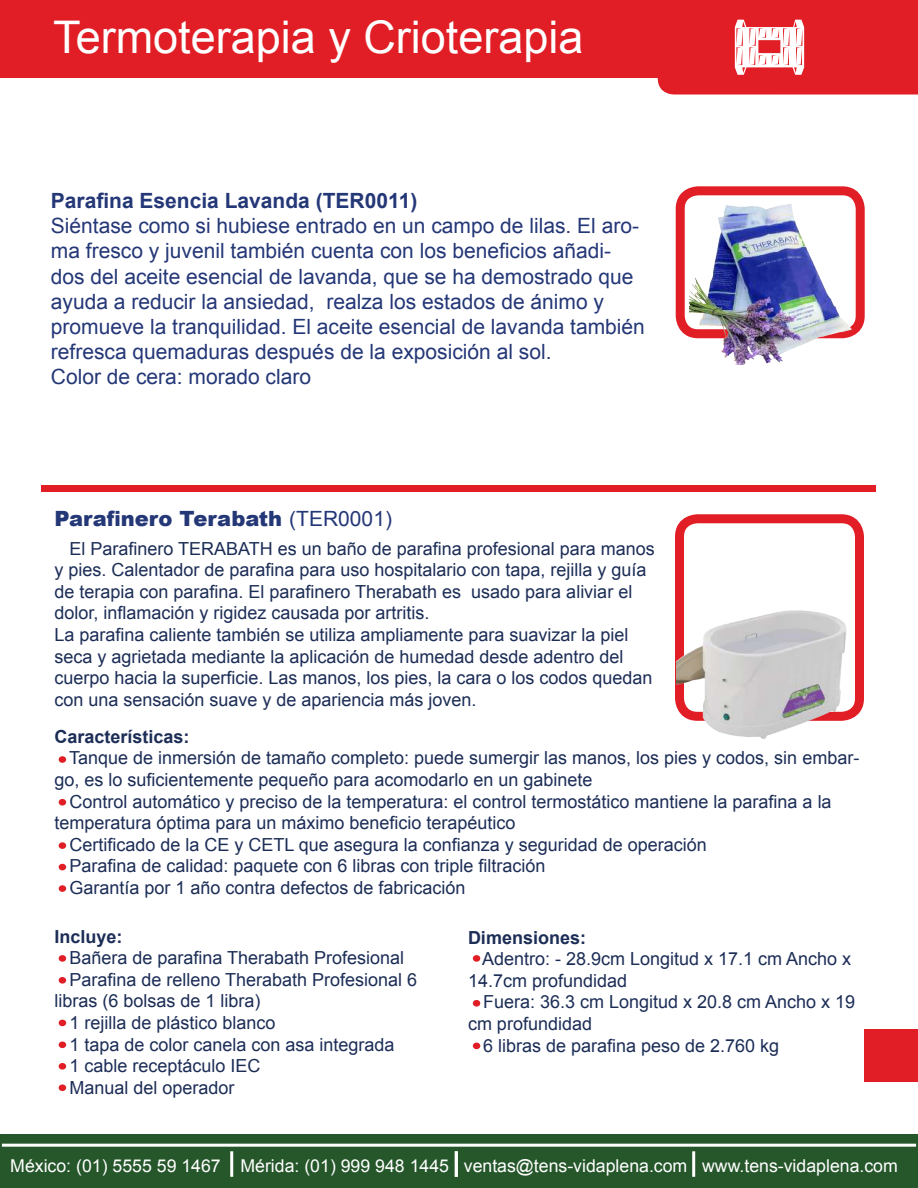
<style>
.page{position:relative;width:918px;height:1188px;background:#fff}
.page>*{position:absolute;margin:0;border:0;box-sizing:border-box;transform-origin:0 0}
.t1{font:45px "Arial";color:#fff}
.t2{font:21px/25.2px "Arial";color:#243777}
.t3{font:700 21px "Arial";color:#243777}
.t4{font:900 21px "Arial";color:#243777}
.t5{font:18px/21.6px "Arial";color:#1c2d56}
.t6{font:700 18px "Arial";color:#1c2d56}
.t7{font:17.7px "Arial";color:#fff}
.s1{font-weight:400}
</style>
<div class="page">
<div style="left:0;top:0;width:918px;height:78px;background:#e11e25"></div>
<div style="left:864px;top:1029px;width:54px;height:53px;background:#e11e25"></div>
<svg style="left:658px;top:20px;width:260px;height:75px"></svg>
<div style="left:0;top:1134px;width:918px;height:54px;background:#26572b"></div>
<hr style="left:692px;top:1151px;width:3px;height:26px;background:#fff">
<hr style="left:230px;top:1151px;width:3px;height:26px;background:#fff">
<hr style="left:455px;top:1151px;width:3px;height:26px;background:#fff">
<hr style="left:2px;top:1144px;width:914px;height:3px;background:#fff">
<div style="left:675px;top:514px;width:189px;height:207px;border:9px solid #e11e25;border-radius:18px"></div>
<div style="left:676px;top:186px;width:189px;height:152px;border:9px solid #e11e25;border-radius:18px"></div>
<img style="left:676px;top:605px;width:178px;height:134px">
<img style="left:689px;top:200px;width:167px;height:164px">
<div style="left:59px;top:977px;width:7px;height:7px;background:#e11e25;border-radius:50%"></div>
<div style="left:473px;top:1000px;width:7px;height:7px;background:#e11e25;border-radius:50%"></div>
<div style="left:59px;top:1042px;width:7px;height:6px;background:#e11e25;border-radius:50%"></div>
<div style="left:59px;top:1084px;width:7px;height:7px;background:#e11e25;border-radius:50%"></div>
<div style="left:59px;top:864px;width:7px;height:6px;background:#e11e25;border-radius:50%"></div>
<div style="left:59px;top:1063px;width:7px;height:7px;background:#e11e25;border-radius:50%"></div>
<div style="left:59px;top:842px;width:7px;height:7px;background:#e11e25;border-radius:50%"></div>
<div style="left:59px;top:885px;width:7px;height:7px;background:#e11e25;border-radius:50%"></div>
<div style="left:59px;top:955px;width:7px;height:7px;background:#e11e25;border-radius:50%"></div>
<div style="left:473px;top:955px;width:7px;height:7px;background:#e11e25;border-radius:50%"></div>
<div style="left:59px;top:756px;width:7px;height:7px;background:#e11e25;border-radius:50%"></div>
<div style="left:59px;top:1020px;width:7px;height:6px;background:#e11e25;border-radius:50%"></div>
<div style="left:473px;top:1043px;width:7px;height:6px;background:#e11e25;border-radius:50%"></div>
<div style="left:59px;top:799px;width:7px;height:7px;background:#e11e25;border-radius:50%"></div>
<div style="left:42px;top:485px;width:834px;height:7px;background:#e11e25"></div>
<h1 class="t1" style="left:53px;top:8px;width:532px">Termoterapia y Crioterapia</h1>
<p class="t3" style="left:51px;top:187px;width:368px">Parafina Esencia Lavanda (TER0011)</p>
<p class="t2" style="left:51px;top:213px;width:596px">Siéntase como si hubiese entrado en un campo de lilas. El aro&shy;ma fresco y juvenil también cuenta con los beneficios añadi&shy;dos del aceite esencial de lavanda, que se ha demostrado que ayuda a reducir la ansiedad, realza los estados de ánimo y promueve la tranquilidad. El aceite esencial de lavanda también refresca quemaduras después de la exposición al sol.<br>Color de cera: morado claro</p>
<p class="t4" style="left:54px;top:503px;width:339px">Parafinero Terabath <span class="s1">(TER0001)</span></p>
<p class="t5" style="left:54px;top:538px;width:602px;text-indent:15px">El Parafinero TERABATH es un baño de parafina profesional para manos y pies. Calentador de parafina para uso hospitalario con tapa, rejilla y guía de terapia con parafina. El parafinero Therabath es usado para aliviar el dolor, inflamación y rigidez causada por artritis.<br>La parafina caliente también se utiliza ampliamente para suavizar la piel seca y agrietada mediante la aplicación de humedad desde adentro del cuerpo hacia la superficie. Las manos, los pies, la cara o los codos quedan con una sensación suave y de apariencia más joven.</p>
<p class="t6" style="left:54px;top:724px;width:137px">Características:</p>
<p class="t5" style="left:69px;top:747px;width:792px">Tanque de inmersión de tamaño completo: puede sumergir las manos, los pies y codos, sin embar-</p>
<p class="t5" style="left:54px;top:769px;width:540px">go, es lo suficientemente pequeño para acomodarlo en un gabinete</p>
<p class="t5" style="left:69px;top:791px;width:764px">Control automático y preciso de la temperatura: el control termostático mantiene la parafina a la</p>
<p class="t5" style="left:54px;top:812px;width:463px">temperatura óptima para un máximo beneficio terapéutico</p>
<p class="t5" style="left:69px;top:834px;width:639px">Certificado de la CE y CETL que asegura la confianza y seguridad de operación</p>
<p class="t5" style="left:69px;top:855px;width:478px">Parafina de calidad: paquete con 6 libras con triple filtración</p>
<p class="t5" style="left:69px;top:877px;width:398px">Garantía por 1 año contra defectos de fabricación</p>
<p class="t6" style="left:54px;top:924px;width:70px">Incluye:</p>
<p class="t5" style="left:69px;top:947px;width:336px">Bañera de parafina Therabath Profesional</p>
<p class="t5" style="left:69px;top:969px;width:349px">Parafina de relleno Therabath Profesional 6</p>
<p class="t5" style="left:54px;top:990px;width:208px">libras (6 bolsas de 1 libra)</p>
<p class="t5" style="left:69px;top:1012px;width:208px">1 rejilla de plástico blanco</p>
<p class="t5" style="left:69px;top:1034px;width:327px">1 tapa de color canela con asa integrada</p>
<p class="t5" style="left:69px;top:1055px;width:193px">1 cable receptáculo IEC</p>
<p class="t5" style="left:69px;top:1077px;width:167px">Manual del operador</p>
<p class="t6" style="left:468px;top:925px;width:120px">Dimensiones:</p>
<p class="t5" style="left:468px;top:948px;width:385px;text-indent:14px">Adentro: - 28.9cm Longitud x 17.1 cm Ancho x<br>14.7cm profundidad</p>
<p class="t5" style="left:483px;top:992px;width:374px">Fuera: 36.3 cm Longitud x 20.8 cm Ancho x 19</p>
<p class="t5" style="left:468px;top:1013px;width:126px">cm profundidad</p>
<p class="t5" style="left:483px;top:1035px;width:298px">6 libras de parafina peso de 2.760 kg</p>
<p class="t7" style="left:10px;top:1155px;width:889px">México: (01) 5555 59 1467 Mérida: (01) 999 948 1445 ventas@tens-vidaplena.com www.tens-vidaplena.com</p>
</div>
